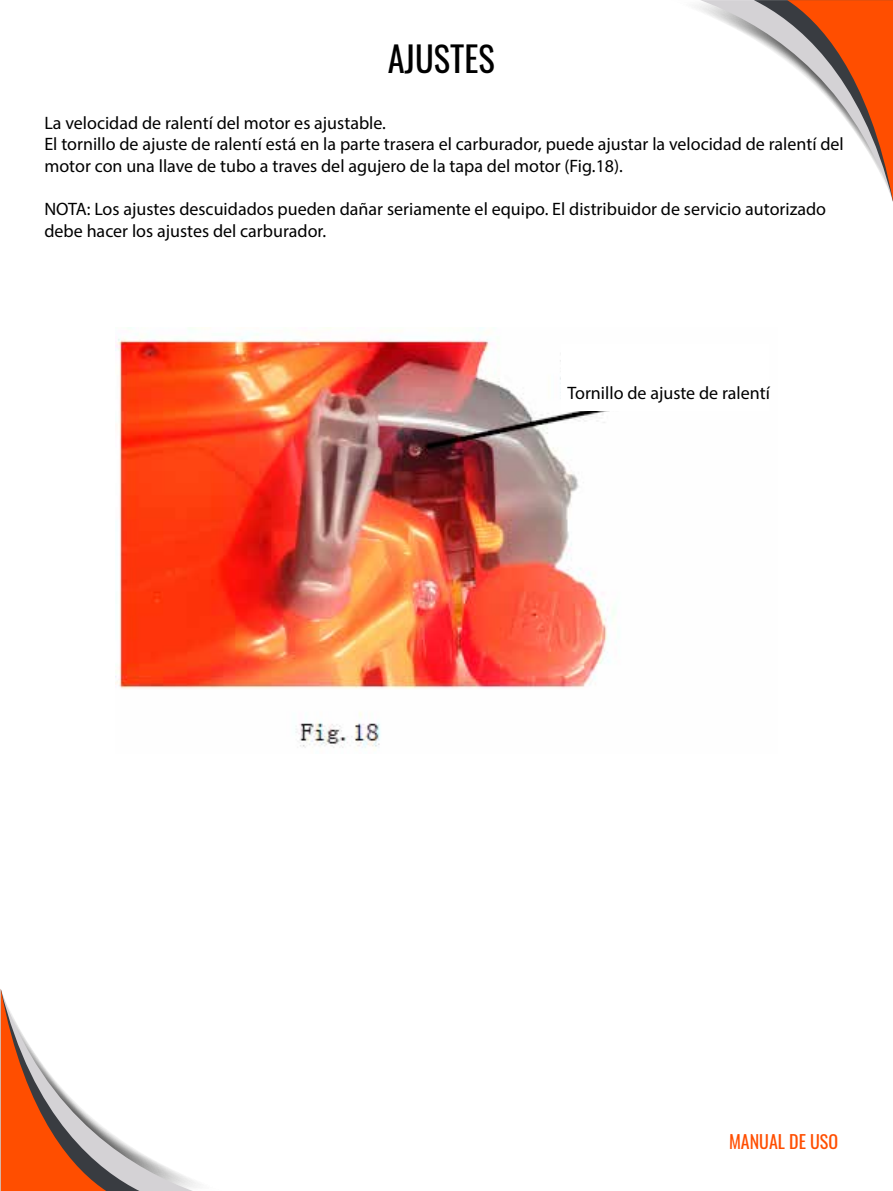
<style>
.page{position:relative;width:893px;height:1191px;background:#fff}
.page>*{position:absolute;margin:0;border:0;box-sizing:border-box;transform-origin:0 0}
.t1{font:34.5px "Oswald";color:#000}
.t2{font:18px/21.6px "Myriad Pro";color:#000}
.t3{font:18px "Oswald";color:#ff4e00}
</style>
<div class="page">
<svg style="left:700px;top:0;width:193px;height:202px"></svg>
<svg style="left:1px;top:990px;width:193px;height:201px"></svg>
<img style="left:116px;top:327px;width:500px;height:423px">
<div style="left:561px;top:345px;width:207px;height:66px;background:#fff"></div>
<h1 class="t1" style="left:388px;top:29px;width:109px">AJUSTES</h1>
<p class="t2" style="left:44px;top:111px;width:801px">La velocidad de ralentí del motor es ajustable.<br>El tornillo de ajuste de ralentí está en la parte trasera el carburador, puede ajustar la velocidad de ralentí del motor con una llave de tubo a traves del agujero de la tapa del motor (Fig.18).</p>
<p class="t2" style="left:44px;top:198px;width:783px">NOTA: Los ajustes descuidados pueden dañar seriamente el equipo. El distribuidor de servicio autorizado debe hacer los ajustes del carburador.</p>
<p class="t2" style="left:567px;top:381px;width:204px">Tornillo de ajuste de ralentí</p>
<p class="t3" style="left:729px;top:1125px;width:111px">MANUAL DE USO</p>
</div>
